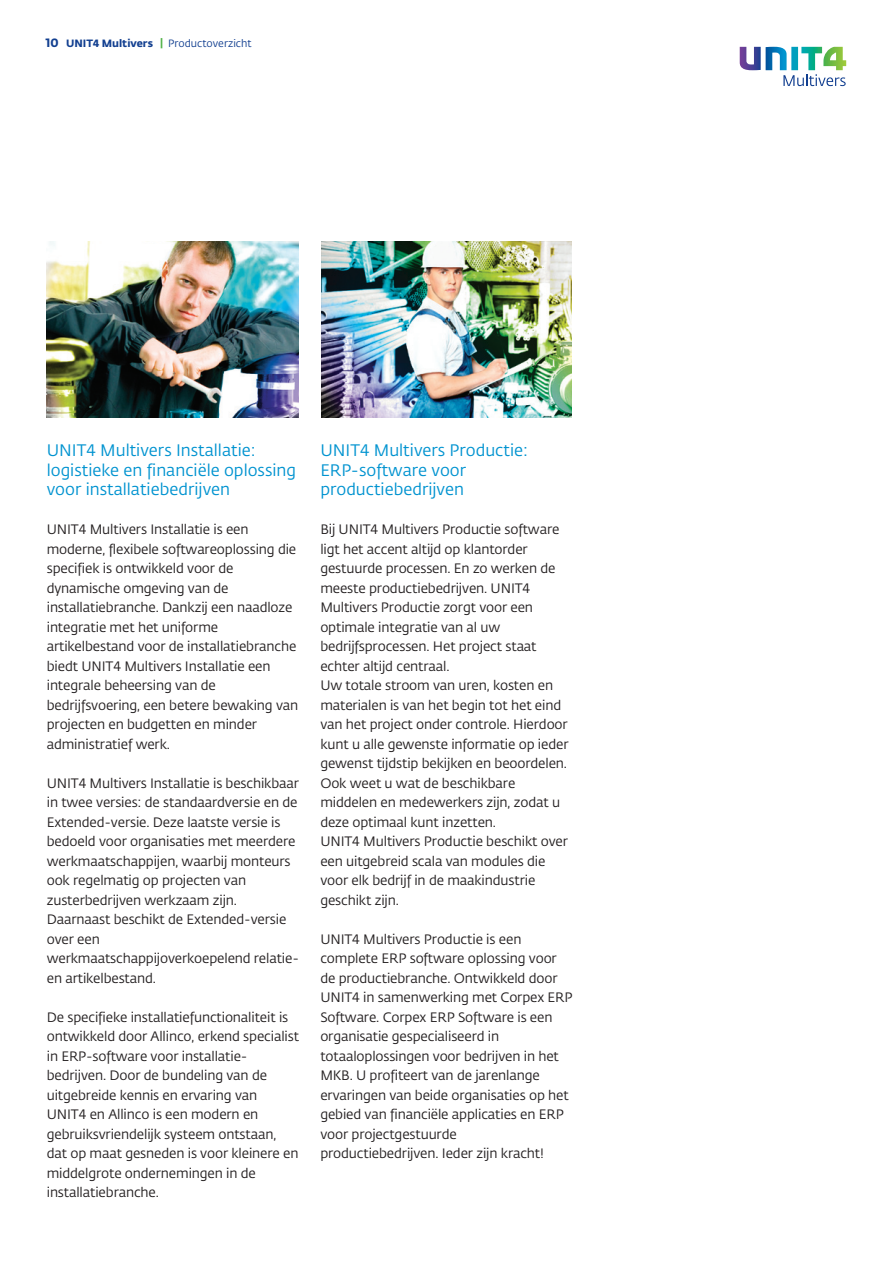
<style>
.page{position:relative;width:893px;height:1263px;background:#fff}
.page>*{position:absolute;margin:0;border:0;box-sizing:border-box;transform-origin:0 0}
.t1{font:16.5px/19.5px "Unit 4 Sans";color:#0093d0}
.t2{font:13.5px/19.5px "Unit 4 Sans";letter-spacing:-.01em;color:#231f20}
.t3{font:10.5px "Unit 4 Sans";color:#123f90}
.s1{font-weight:700;font-size:12px}
.s2{font-weight:700}
.s3{font-weight:700;color:#51b247}
</style>
<div class="page">
<img style="left:47px;top:242px;width:251px;height:175px">
<img style="left:321px;top:242px;width:251px;height:175px">
<svg style="left:740px;top:47px;width:106px;height:39px"></svg>
<p class="t3" style="left:46px;top:36px;width:207px"><span class="s1">10</span> <span class="s2">UNIT4 Multivers</span> <span class="s3">|</span> Productoverzicht</p>
<p class="t1" style="left:47px;top:440px;width:251px">UNIT4 Multivers Installatie: logistieke en financiële oplossing voor installatiebedrijven</p>
<p class="t2" style="left:47px;top:519px;width:253px">UNIT4 Multivers Installatie is een moderne, flexibele softwareoplossing die specifiek is ontwikkeld voor de dynamische omgeving van de installatiebranche. Dankzij een naadloze integratie met het uniforme artikelbestand voor de installatiebranche biedt UNIT4 Multivers Installatie een integrale beheersing van de bedrijfsvoering, een betere bewaking van projecten en budgetten en minder administratief werk.</p>
<p class="t2" style="left:47px;top:773px;width:254px">UNIT4 Multivers Installatie is beschikbaar in twee versies: de standaardversie en de Extended-versie. Deze laatste versie is bedoeld voor organisaties met meerdere werkmaatschappijen, waarbij monteurs ook regelmatig op projecten van zusterbedrijven werkzaam zijn.<br>Daarnaast beschikt de Extended-versie over een werkmaatschappijoverkoepelend relatie&shy;en artikelbestand.</p>
<p class="t2" style="left:47px;top:1007px;width:254px">De specifieke installatiefunctionaliteit is ontwikkeld door Allinco, erkend specialist in ERP-software voor installatie&shy;bedrijven. Door de bundeling van de uitgebreide kennis en ervaring van UNIT4 en Allinco is een modern en gebruiksvriendelijk systeem ontstaan, dat op maat gesneden is voor kleinere en middelgrote ondernemingen in de installatiebranche.</p>
<p class="t1" style="left:320px;top:440px;width:209px">UNIT4 Multivers Productie:<br>ERP-software voor productiebedrijven</p>
<p class="t2" style="left:320px;top:519px;width:250px">Bij UNIT4 Multivers Productie software ligt het accent altijd op klantorder gestuurde processen. En zo werken de meeste productiebedrijven. UNIT4<br>Multivers Productie zorgt voor een optimale integratie van al uw bedrijfsprocessen. Het project staat echter altijd centraal.<br>Uw totale stroom van uren, kosten en materialen is van het begin tot het eind van het project onder controle. Hierdoor kunt u alle gewenste informatie op ieder gewenst tijdstip bekijken en beoordelen.<br>Ook weet u wat de beschikbare middelen en medewerkers zijn, zodat u deze optimaal kunt inzetten.<br>UNIT4 Multivers Productie beschikt over een uitgebreid scala van modules die voor elk bedrijf in de maakindustrie geschikt zijn.</p>
<p class="t2" style="left:320px;top:929px;width:254px">UNIT4 Multivers Productie is een complete ERP software oplossing voor de productiebranche. Ontwikkeld door UNIT4 in samenwerking met Corpex ERP Software. Corpex ERP Software is een organisatie gespecialiseerd in totaaloplossingen voor bedrijven in het MKB. U profiteert van de jarenlange ervaringen van beide organisaties op het gebied van financiële applicaties en ERP voor projectgestuurde productiebedrijven. Ieder zijn kracht!</p>
</div>
